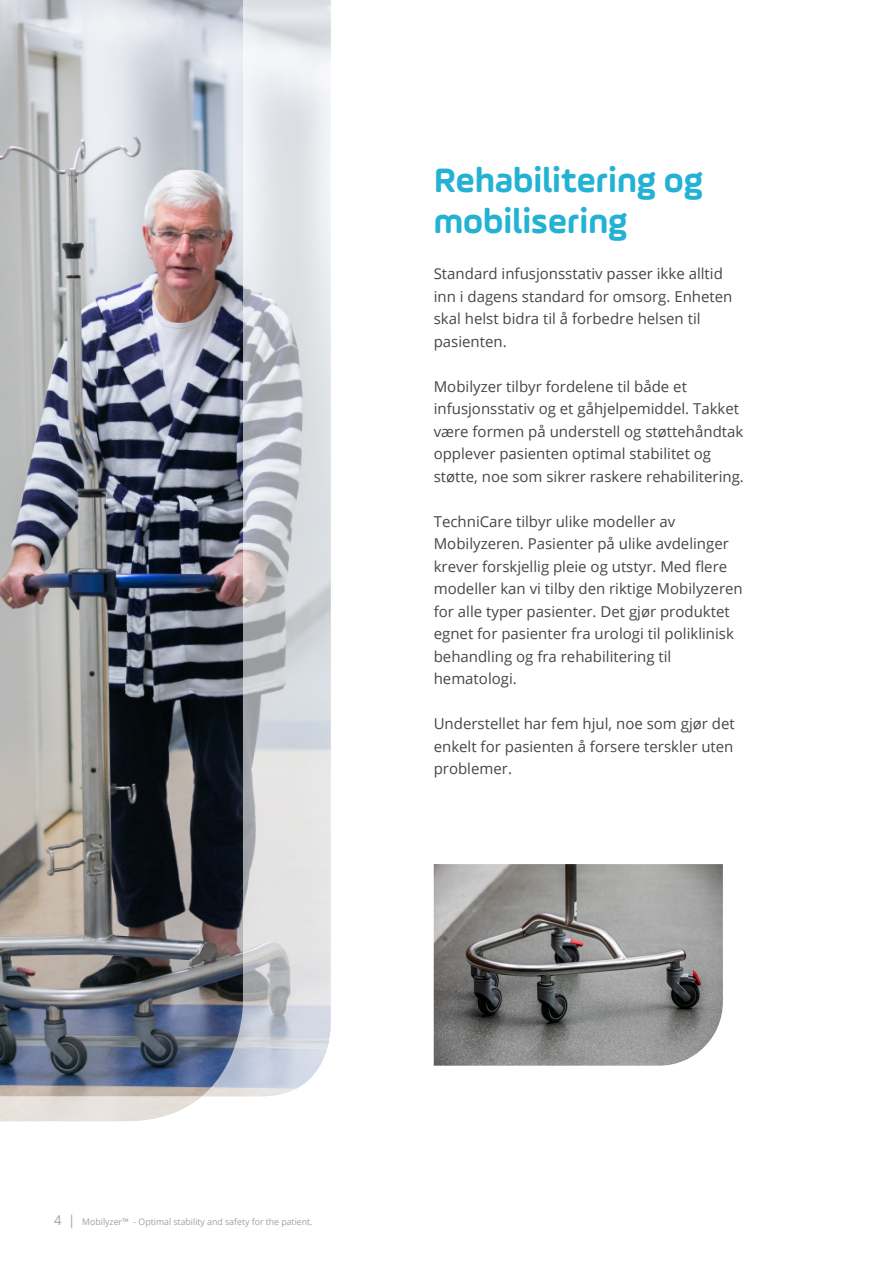
<style>
.page{position:relative;width:893px;height:1263px;background:#fff}
.page>*{position:absolute;margin:0;border:0;box-sizing:border-box;transform-origin:0 0}
.koppen_blauw_groot{font:700 36px/40.5px "Ample Soft";color:#23b2d3}
.plat_inspring{font:15px/22.5px "Open Sans";color:#454647}
.t1{font:9px "Open Sans";color:#a0a1a5}
.s1{font-size:13.5px}
</style>
<div class="page">
<img style="left:0;top:0;width:266px;height:1097px">
<svg style="left:0;top:1096px;width:202px;height:25px;background:#e8e3de"></svg>
<svg style="left:202px;top:0;width:128px;height:1096px;background:#b1b3ba"></svg>
<img style="left:434px;top:864px;width:289px;height:202px">
<p class="koppen_blauw_groot" style="left:434px;top:160px;width:271px">Rehabilitering og mobilisering</p>
<p class="plat_inspring" style="left:434px;top:262px;width:300px">Standard infusjonsstativ passer ikke alltid inn i dagens standard for omsorg. Enheten skal helst bidra til å forbedre helsen til pasienten.</p>
<p class="plat_inspring" style="left:434px;top:374px;width:312px">Mobilyzer tilbyr fordelene til både et infusjonsstativ og et gåhjelpemiddel. Takket være formen på understell og støttehåndtak opplever pasienten optimal stabilitet og støtte, noe som sikrer raskere rehabilitering.</p>
<p class="plat_inspring" style="left:434px;top:509px;width:310px">TechniCare tilbyr ulike modeller av Mobilyzeren. Pasienter på ulike avdelinger krever forskjellig pleie og utstyr. Med flere modeller kan vi tilby den riktige Mobilyzeren for alle typer pasienter. Det gjør produktet egnet for pasienter fra urologi til poliklinisk behandling og fra rehabilitering til hematologi.</p>
<p class="plat_inspring" style="left:434px;top:712px;width:303px;text-align:justify">Understellet har fem hjul, noe som gjør det enkelt for pasienten å forsere terskler uten problemer.</p>
<p class="t1" style="left:54px;top:1215px;width:260px"><span class="s1">4 |</span> Mobilyzer™ - Optimal stability and safety for the patient.</p>
</div>
